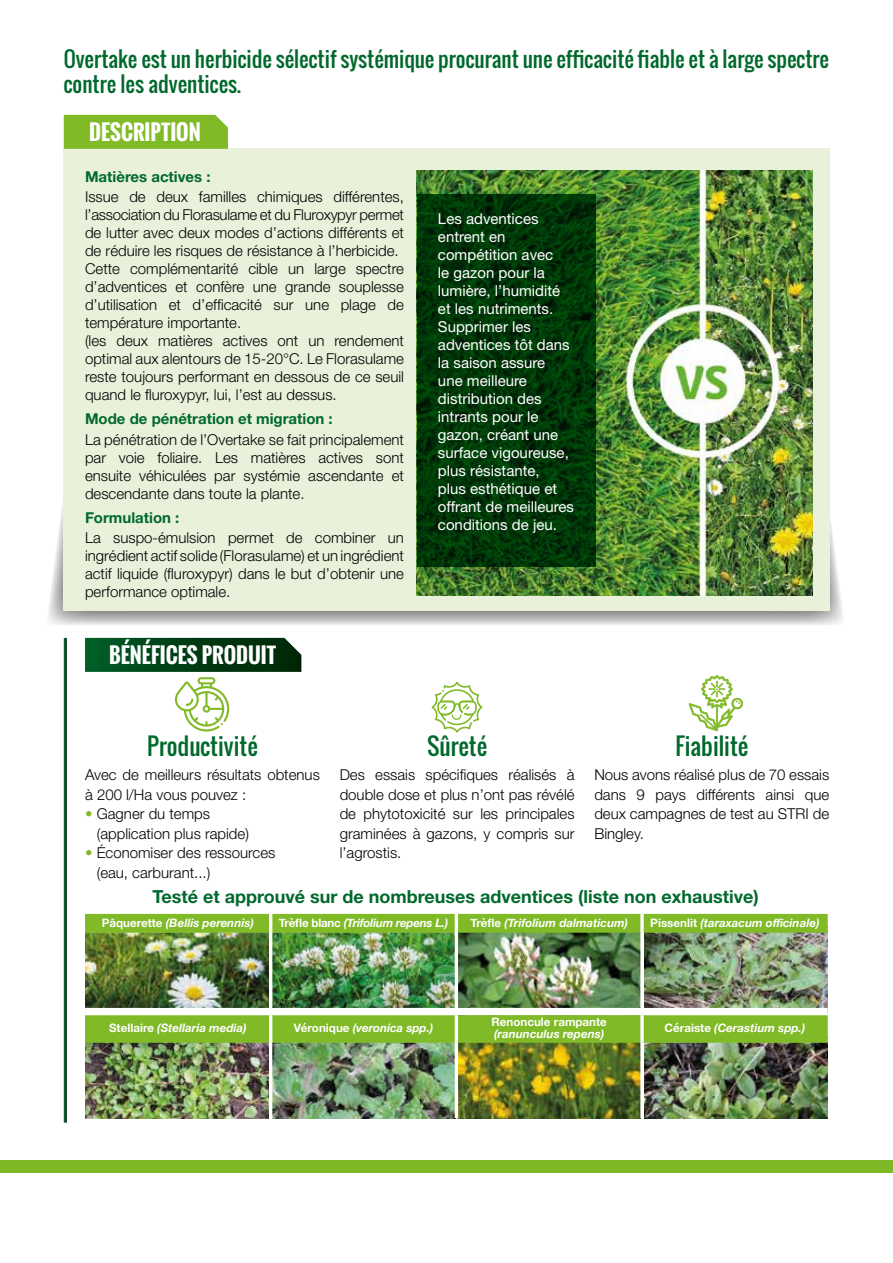
<style>
.page{position:relative;width:893px;height:1263px;background:#fff}
.page>*{position:absolute;margin:0;border:0;box-sizing:border-box;transform-origin:0 0}
.t1{font:23.1px "Oswald";color:#00692c}
.t2{font:21px/25.2px "Oswald";color:#00692c}
.t3{font:700 21px "Oswald";color:#fff}
.t4{font:700 18px "Helvetica Neue LT";color:#00692c}
.t5{font:300 15px/18px "Helvetica Neue LT";color:#000}
.t6{font:15px/18px "Helvetica Neue LT";color:#fff}
.t7{font:700 15px "Helvetica Neue LT";color:#00692c}
.t8{font:italic 700 11.55px "Helvetica Neue";color:#fff}
.t9{font:italic 700 11.55px "Helvetica Neue";letter-spacing:-.02em;color:#fff}
.t10{font:700 11.55px "Helvetica Neue";color:#fff}
.s1{color:#80ba27}
.s2{font-style:normal}
</style>
<div class="page">
<svg style="left:48px;top:460px;width:794px;height:165px"></svg>
<div style="left:64px;top:149px;width:766px;height:462px;background:#e9f1da"></div>
<div style="left:64px;top:115px;width:164px;height:34px;background:#80ba27"></div>
<img style="left:85px;top:1043px;width:183px;height:75px">
<img style="left:272px;top:1043px;width:183px;height:75px">
<img style="left:644px;top:1043px;width:184px;height:75px">
<img style="left:458px;top:1043px;width:182px;height:75px">
<img style="left:85px;top:914px;width:743px;height:129px">
<svg style="left:85px;top:1008px;width:743px;height:7px"></svg>
<hr style="left:269px;top:914px;width:3px;height:19px;background:#fff">
<hr style="left:455px;top:914px;width:3px;height:19px;background:#fff">
<svg style="left:640px;top:914px;width:4px;height:19px"></svg>
<hr style="left:269px;top:1015px;width:3px;height:28px;background:#fff">
<hr style="left:455px;top:1015px;width:3px;height:28px;background:#fff">
<svg style="left:640px;top:1015px;width:4px;height:28px"></svg>
<hr style="left:269px;top:933px;width:3px;height:75px;background:#fff">
<hr style="left:455px;top:933px;width:3px;height:75px;background:#fff">
<svg style="left:640px;top:933px;width:4px;height:75px"></svg>
<svg style="left:640px;top:1043px;width:1px;height:75px"></svg>
<svg style="left:85px;top:638px;width:216px;height:93px"></svg>
<svg style="left:432px;top:682px;width:50px;height:51px"></svg>
<svg style="left:689px;top:675px;width:54px;height:56px"></svg>
<img style="left:417px;top:170px;width:395px;height:425px">
<svg style="left:417px;top:194px;width:178px;height:373px;background:#003507"></svg>
<div style="left:0;top:1160px;width:893px;height:13px;background:#7eb827"></div>
<h2 class="t2" style="left:64px;top:46px;width:767px">Overtake est un herbicide sélectif systémique procurant une efficacité fiable et à large spectre contre les adventices.</h2>
<h2 class="t3" style="left:89px;top:117px;width:113px">DESCRIPTION</h2>
<p class="t7" style="left:85px;top:167px;width:127px">Matières actives :</p>
<p class="t5" style="left:85px;top:187px;width:320px">Issue de deux familles chimiques différentes, l’association du Florasulame et du Fluroxypyr permet de lutter avec deux modes d’actions différents et de réduire les risques de résistance à l’herbicide.<br>Cette complémentarité cible un large spectre d’adventices et confère une grande souplesse d’utilisation et d’efficacité sur une plage de température importante.<br>(les deux matières actives ont un rendement optimal aux alentours de 15-20°C. Le Florasulame reste toujours performant en dessous de ce seuil quand le fluroxypyr, lui, l’est au dessus.</p>
<p class="t7" style="left:85px;top:410px;width:249px">Mode de pénétration et migration :</p>
<p class="t5" style="left:85px;top:430px;width:320px;text-align:justify">La pénétration de l’Overtake se fait principalement par voie foliaire. Les matières actives sont ensuite véhiculées par systémie ascendante et descendante dans toute la plante.</p>
<p class="t7" style="left:85px;top:508px;width:96px">Formulation :</p>
<p class="t5" style="left:85px;top:528px;width:320px;text-align:justify">La suspo-émulsion permet de combiner un ingrédient actif solide (Florasulame) et un ingrédient actif liquide (fluroxypyr) dans le but d’obtenir une performance optimale.</p>
<h2 class="t3" style="left:109px;top:640px;width:169px">BÉNÉFICES PRODUIT</h2>
<p class="t6" style="left:438px;top:210px;width:138px">Les adventices entrent en compétition avec<br>le gazon pour la lumière, l’humidité et les nutriments.<br>Supprimer les adventices tôt dans la saison assure<br>une meilleure distribution des intrants pour le gazon, créant une surface vigoureuse, plus résistante,<br>plus esthétique et offrant de meilleures conditions de jeu.</p>
<h1 class="t1" style="left:147px;top:729px;width:112px">Productivité</h1>
<p class="t5" style="left:85px;top:765px;width:236px;line-height:19.5px">Avec de meilleurs résultats obtenus à 200 l/Ha vous pouvez :</p>
<p class="t5" style="left:97px;top:804px;width:154px;line-height:19.5px;text-indent:-12px"><span class="s1">•</span> Gagner du temps (application plus rapide)</p>
<p class="t5" style="left:97px;top:843px;width:180px;line-height:19.5px;text-indent:-12px"><span class="s1">•</span> Économiser des ressources (eau, carburant...)</p>
<h1 class="t1" style="left:427px;top:729px;width:61px">Sûreté</h1>
<p class="t5" style="left:340px;top:765px;width:236px;line-height:19.5px;text-align:justify">Des essais spécifiques réalisés à double dose et plus n’ont pas révélé de phytotoxicité sur les principales graminées à gazons, y compris sur l’agrostis.</p>
<h1 class="t1" style="left:675px;top:729px;width:74px">Fiabilité</h1>
<p class="t5" style="left:594px;top:765px;width:236px;line-height:19.5px;text-align:justify">Nous avons réalisé plus de 70 essais dans 9 pays différents ainsi que deux campagnes de test au STRI de Bingley.</p>
<p class="t4" style="left:153px;top:885px;width:608px">Testé et approuvé sur de nombreuses adventices (liste non exhaustive)</p>
<p class="t8" style="left:102px;top:913px;width:154px"><span class="s2">Pâquerette</span> (Bellis perennis)</p>
<p class="t9" style="left:279px;top:913px;width:171px"><span class="s2">Trèfle blanc</span> (Trifolium repens L.)</p>
<p class="t8" style="left:470px;top:913px;width:159px"><span class="s2">Trèfle</span> (Trifolium dalmaticum)</p>
<p class="t8" style="left:650px;top:913px;width:171px"><span class="s2">Pissenlit</span> (taraxacum officinale)</p>
<p class="t8" style="left:109px;top:1019px;width:139px"><span class="s2">Stellaire</span> (Stellaria media)</p>
<p class="t8" style="left:294px;top:1019px;width:141px"><span class="s2">Véronique</span> (veronica spp.)</p>
<p class="t10" style="left:491px;top:1013px;width:117px">Renoncule rampante</p>
<p class="t8" style="left:494px;top:1025px;width:112px">(ranunculus repens)</p>
<p class="t8" style="left:665px;top:1019px;width:142px"><span class="s2">Céraiste</span> (Cerastium spp.)</p>
</div>
